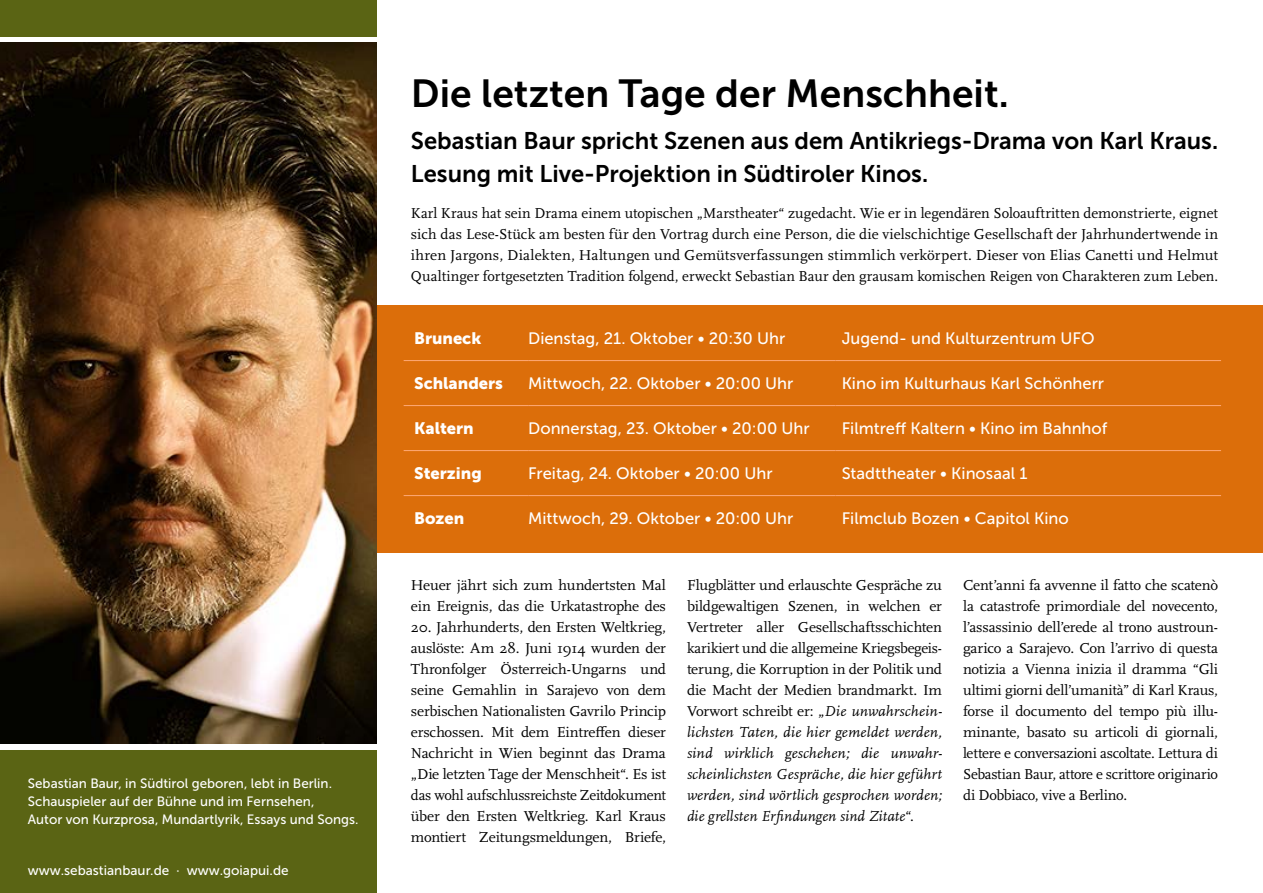
<style>
.page{position:relative;width:1263px;height:893px;background:#fff}
.page>*{position:absolute;margin:0;border:0;box-sizing:border-box;transform-origin:0 0}
.Headline{font:39px "Museo Sans 700";color:#000}
.Headline-2{font:24px "Museo Sans 700";color:#000}
.Tabelle_fett{font:16.5px "Museo Sans 500";color:#fff}
.Tabelle_fett-2{font:16.5px "Museo Sans 900";color:#fff}
.text{font:15px/21px "Scala CV";letter-spacing:-.01em;color:#000;text-align:justify}
._9___12{font:13.5px/18px "Museo Sans 500";color:#fff}
.s1{font-style:italic}
</style>
<div class="page">
<div style="left:0;top:305px;width:1263px;height:248px;background:#dc6e0a"></div>
<div style="left:0;top:0;width:376px;height:37px;background:#5a6414"></div>
<div style="left:0;top:750px;width:376px;height:143px;background:#5a6414"></div>
<img style="left:0;top:43px;width:376px;height:700px">
<hr style="left:404px;top:360px;width:124px;height:1px;background:#ffaa78">
<hr style="left:528px;top:360px;width:308px;height:1px;background:#ffaa78">
<hr style="left:836px;top:360px;width:385px;height:1px;background:#ffaa78">
<hr style="left:404px;top:405px;width:124px;height:1px;background:#ffaa78">
<hr style="left:528px;top:405px;width:308px;height:1px;background:#ffaa78">
<hr style="left:836px;top:405px;width:385px;height:1px;background:#ffaa78">
<hr style="left:404px;top:450px;width:124px;height:1px;background:#ffaa78">
<hr style="left:528px;top:450px;width:308px;height:1px;background:#ffaa78">
<hr style="left:836px;top:450px;width:385px;height:1px;background:#ffaa78">
<hr style="left:404px;top:495px;width:124px;height:1px;background:#ffaa78">
<hr style="left:528px;top:495px;width:308px;height:1px;background:#ffaa78">
<hr style="left:836px;top:495px;width:385px;height:1px;background:#ffaa78">
<p class="_9___12" style="left:28px;top:774px;width:332px">Sebastian Baur, in Südtirol geboren, lebt in Berlin.<br>Schauspieler auf der Bühne und im Fernsehen,<br>Autor von Kurzprosa, Mundartlyrik, Essays und Songs.</p>
<p class="_9___12" style="left:28px;top:861px;width:262px">www.sebastianbaur.de · www.goiapui.de</p>
<p class="Headline" style="left:411px;top:72px;width:599px">Die letzten Tage der Menschheit.</p>
<p class="Headline-2" style="left:411px;top:127px;width:809px">Sebastian Baur spricht Szenen aus dem Antikriegs-Drama von Karl Kraus.</p>
<p class="Headline-2" style="left:411px;top:160px;width:519px">Lesung mit Live-Projektion in Südtiroler Kinos.</p>
<p class="text" style="left:411px;top:203px;width:809px">Karl Kraus hat sein Drama einem utopischen „Marstheater“ zugedacht. Wie er in legendären Soloauftritten demonstrierte, eignet sich das Lese-Stück am besten für den Vortrag durch eine Person, die die vielschichtige Gesellschaft der Jahrhundertwende in ihren Jargons, Dialekten, Haltungen und Gemütsverfassungen stimmlich verkörpert. Dieser von Elias Canetti und Helmut Qualtinger fortgesetzten Tradition folgend, erweckt Sebastian Baur den grausam komischen Reigen von Charakteren zum Leben.</p>
<p class="Tabelle_fett-2" style="left:414px;top:329px;width:69px">Bruneck</p>
<p class="Tabelle_fett" style="left:528px;top:330px;width:259px">Dienstag, 21. Oktober • 20:30 Uhr</p>
<p class="Tabelle_fett" style="left:842px;top:330px;width:254px">Jugend- und Kulturzentrum UFO</p>
<p class="Tabelle_fett-2" style="left:414px;top:374px;width:90px">Schlanders</p>
<p class="Tabelle_fett" style="left:528px;top:375px;width:267px">Mittwoch, 22. Oktober • 20:00 Uhr</p>
<p class="Tabelle_fett" style="left:842px;top:375px;width:264px">Kino im Kulturhaus Karl Schönherr</p>
<p class="Tabelle_fett-2" style="left:414px;top:419px;width:61px">Kaltern</p>
<p class="Tabelle_fett" style="left:528px;top:420px;width:283px">Donnerstag, 23. Oktober • 20:00 Uhr</p>
<p class="Tabelle_fett" style="left:842px;top:420px;width:267px">Filmtreff Kaltern • Kino im Bahnhof</p>
<p class="Tabelle_fett-2" style="left:414px;top:464px;width:69px">Sterzing</p>
<p class="Tabelle_fett" style="left:528px;top:465px;width:246px">Freitag, 24. Oktober • 20:00 Uhr</p>
<p class="Tabelle_fett" style="left:842px;top:465px;width:187px">Stadttheater • Kinosaal 1</p>
<p class="Tabelle_fett-2" style="left:414px;top:509px;width:52px">Bozen</p>
<p class="Tabelle_fett" style="left:528px;top:510px;width:267px">Mittwoch, 29. Oktober • 20:00 Uhr</p>
<p class="Tabelle_fett" style="left:842px;top:510px;width:229px">Filmclub Bozen • Capitol Kino</p>
<p class="text" style="left:411px;top:574px;width:257px">Heuer jährt sich zum hundertsten Mal ein Ereignis, das die Urkatastrophe des</p>
<p class="text" style="left:411px;top:616px;width:257px">20. Jahrhunderts, den Ersten Weltkrieg, auslöste: Am 28. Juni 1914 wurden der Thronfolger Österreich-Ungarns und seine Gemahlin in Sarajevo von dem serbischen Nationalisten Gavrilo Princip erschossen. Mit dem Eintreffen dieser Nachricht in Wien beginnt das Drama „Die letzten Tage der Menschheit“. Es ist das wohl aufschlussreichste Zeitdokument über den Ersten Weltkrieg. Karl Kraus montiert Zeitungsmeldungen, Briefe,</p>
<p class="text" style="left:687px;top:574px;width:257px">Flugblätter und erlauschte Gespräche zu bildgewaltigen Szenen, in welchen er Vertreter aller Gesellschaftsschichten karikiert und die allgemeine Kriegsbegeis&shy;terung, die Korruption in der Politik und die Macht der Medien brandmarkt. Im Vorwort schreibt er: „<span class="s1">Die unwahrschein&shy;lichsten Taten, die hier gemeldet werden, sind wirklich geschehen; die unwahr&shy;scheinlichsten Gespräche, die hier geführt werden, sind wörtlich gesprochen worden; die grellsten Erfindungen sind Zitate</span>“.</p>
<p class="text" style="left:963px;top:574px;width:257px">Cent’anni fa avvenne il fatto che scatenò la catastrofe primordiale del novecento, l’assassinio dell’erede al trono austroun&shy;garico a Sarajevo. Con l’arrivo di questa notizia a Vienna inizia il dramma “Gli ultimi giorni dell’umanità” di Karl Kraus, forse il documento del tempo più illu&shy;minante, basato su articoli di giornali, lettere e conversazioni ascoltate. Lettura di Sebastian Baur, attore e scrittore originario di Dobbiaco, vive a Berlino.</p>
</div>
